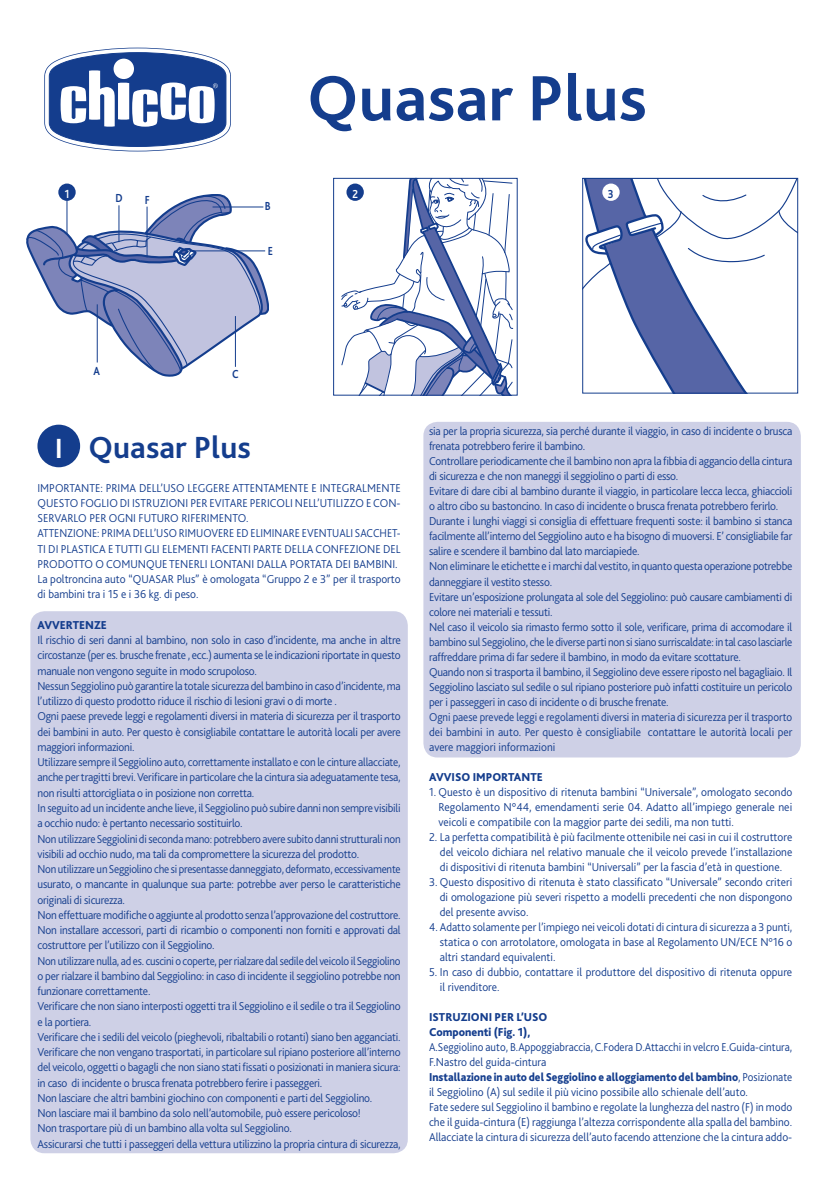
<style>
.page{position:relative;width:834px;height:1185px;background:#fff}
.page>*{position:absolute;margin:0;border:0;box-sizing:border-box;transform-origin:0 0}
.t1{font:700 67px "Bliss 2";color:#143d8d}
.t2{font:700 32px "Bliss 2";color:#143d8d}
.t3{font:700 12.2px "Bliss 2";color:#143d8d;scale:.85 1}
.t4{font:700 12.2px "Bliss 2";color:#fff;scale:.85 1}
.t5{font:300 12px/15.2px "Bliss 2";letter-spacing:-.02em;color:#143d8d}
.t6{font:300 12px/15px "Bliss 2";letter-spacing:-.02em;color:#143d8d;text-align:justify;scale:.95 1}
.t7{font:300 12px/15px "Bliss 2";color:#143d8d;scale:.92 1}
.t8{font:300 12px/15.2px "Bliss 2";color:#143d8d;scale:.95 1}
.t9{font:300 12px/15px "Bliss 2";letter-spacing:-.02em;color:#143d8d;text-align:justify;scale:.94 1}
.t10{font:300 12px/15px "Bliss 2";color:#143d8d;scale:.96 1}
.t11{font:800 12px/15px "Bliss 2";color:#143d8d;scale:.95 1}
.s1{font-size:29px;color:#fff}
.s2{font-weight:800}
</style>
<div class="page">
<div style="left:423px;top:422px;width:377px;height:335px;background:#ced0e6;border-radius:14px"></div>
<div style="left:30px;top:611px;width:377px;height:542px;background:#ced0e6;border-radius:14px"></div>
<div style="left:37px;top:425px;width:43px;height:42px;background:#143d8d;border-radius:50%"></div>
<svg style="left:340px;top:177px;width:173px;height:219px"></svg>
<div style="left:333px;top:178px;width:184px;height:217px;border:1px solid #143d8d"></div>
<svg style="left:584px;top:180px;width:211px;height:211px"></svg>
<div style="left:582px;top:178px;width:215px;height:215px;border:1px solid #143d8d"></div>
<div style="left:602px;top:184px;width:17px;height:17px;background:#fff;border-radius:50%"></div>
<div style="left:58px;top:184px;width:18px;height:17px;background:#143d8d;border-radius:50%"></div>
<svg style="left:26px;top:193px;width:242px;height:184px"></svg>
<hr style="left:97px;top:304px;width:1px;height:58px;background:#143d8d">
<hr style="left:118px;top:205px;width:1px;height:37px;background:#143d8d">
<hr style="left:146px;top:207px;width:1px;height:50px;background:#143d8d">
<hr style="left:212px;top:207px;width:51px;height:1px;background:#143d8d">
<hr style="left:188px;top:250px;width:77px;height:1px;background:#143d8d">
<hr style="left:235px;top:316px;width:1px;height:51px;background:#143d8d">
<svg style="left:44px;top:48px;width:187px;height:103px"></svg>
<div style="left:113px;top:59px;width:21px;height:20px;background:#fff;border-radius:50%"></div>
<p class="t4" style="left:65px;top:189px;width:7px">1</p>
<p class="t3" style="left:115px;top:194px;width:10px">D</p>
<p class="t3" style="left:145px;top:195px;width:7px">F</p>
<p class="t3" style="left:264px;top:202px;width:8px">B</p>
<p class="t3" style="left:268px;top:246px;width:8px">E</p>
<h1 class="t1" style="left:307px;top:73px;width:341px">Quasar Plus</h1>
<p class="t4" style="left:352px;top:189px;width:8px">2</p>
<p class="t3" style="left:607px;top:189px;width:8px">3</p>
<p class="t3" style="left:93px;top:366px;width:9px">A</p>
<p class="t3" style="left:232px;top:370px;width:9px">C</p>
<h2 class="t2" style="left:55px;top:435px;width:198px"><span class="s1">I</span> Quasar Plus</h2>
<p class="t8" style="left:37px;top:481px;width:383px">IMPORTANTE: PRIMA DELL’USO LEGGERE ATTENTAMENTE E INTEGRALMENTE QUESTO FOGLIO DI ISTRUZIONI PER EVITARE PERICOLI NELL’UTILIZZO E CON-SERVARLO PER OGNI FUTURO RIFERIMENTO.<br>ATTENZIONE: PRIMA DELL’USO RIMUOVERE ED ELIMINARE EVENTUALI SACCHET-TI DI PLASTICA E TUTTI GLI ELEMENTI FACENTI PARTE DELLA CONFEZIONE DEL PRODOTTO O COMUNQUE TENERLI LONTANI DALLA PORTATA DEI BAMBINI.<br>La poltroncina auto “QUASAR Plus” è omologata “Gruppo 2 e 3” per il trasporto di bambini tra i 15 e i 36 kg. di peso.</p>
<p class="t11" style="left:37px;top:618px;width:74px">AVVERTENZE</p>
<p class="t5" style="left:37px;top:634px;width:364px">Il rischio di seri danni al bambino, non solo in caso d’incidente, ma anche in altre circostanze (per es. brusche frenate , ecc.) aumenta se le indicazioni riportate in questo manuale non vengono seguite in modo scrupoloso.<br>Nessun Seggiolino può garantire la totale sicurezza del bambino in caso d’incidente, ma l’utilizzo di questo prodotto riduce il rischio di lesioni gravi o di morte .<br>Ogni paese prevede leggi e regolamenti diversi in materia di sicurezza per il trasporto dei bambini in auto. Per questo è consigliabile contattare le autorità locali per avere maggiori informazioni.<br>Utilizzare sempre il Seggiolino auto, correttamente installato e con le cinture allacciate, anche per tragitti brevi. Verificare in particolare che la cintura sia adeguatamente tesa, non risulti attorcigliata o in posizione non corretta.<br>In seguito ad un incidente anche lieve, il Seggiolino può subire danni non sempre visibili a occhio nudo: è pertanto necessario sostituirlo.<br>Non utilizzare Seggiolini di seconda mano: potrebbero avere subito danni strutturali non visibili ad occhio nudo, ma tali da compromettere la sicurezza del prodotto.<br>Non utilizzare un Seggiolino che si presentasse danneggiato, deformato, eccessivamente usurato, o mancante in qualunque sua parte: potrebbe aver perso le caratteristiche originali di sicurezza.<br>Non effettuare modifiche o aggiunte al prodotto senza l’approvazione del costruttore.<br>Non installare accessori, parti di ricambio o componenti non forniti e approvati dal costruttore per l’utilizzo con il Seggiolino.<br>Non utilizzare nulla, ad es. cuscini o coperte, per rialzare dal sedile del veicolo il Seggiolino o per rialzare il bambino dal Seggiolino: in caso di incidente il seggiolino potrebbe non funzionare correttamente.<br>Verificare che non siano interposti oggetti tra il Seggiolino e il sedile o tra il Seggiolino e la portiera.<br>Verificare che i sedili del veicolo (pieghevoli, ribaltabili o rotanti) siano ben agganciati.<br>Verificare che non vengano trasportati, in particolare sul ripiano posteriore all’interno del veicolo, oggetti o bagagli che non siano stati fissati o posizionati in maniera sicura: in caso di incidente o brusca frenata potrebbero ferire i passeggeri.<br>Non lasciare che altri bambini giochino con componenti e parti del Seggiolino.<br>Non lasciare mai il bambino da solo nell’automobile, può essere pericoloso!<br>Non trasportare più di un bambino alla volta sul Seggiolino.<br>Assicurarsi che tutti i passeggeri della vettura utilizzino la propria cintura di sicurezza,</p>
<p class="t6" style="left:429px;top:425px;width:384px;text-align:left">sia per la propria sicurezza, sia perché durante il viaggio, in caso di incidente o brusca frenata potrebbero ferire il bambino.<br>Controllare periodicamente che il bambino non apra la fibbia di aggancio della cintura di sicurezza e che non maneggi il seggiolino o parti di esso.<br>Evitare di dare cibi al bambino durante il viaggio, in particolare lecca lecca, ghiaccioli o altro cibo su bastoncino. In caso di incidente o brusca frenata potrebbero ferirlo.<br>Durante i lunghi viaggi si consiglia di effettuare frequenti soste: il bambino si stanca facilmente all’interno del Seggiolino auto e ha bisogno di muoversi. E’ consigliabile far salire e scendere il bambino dal lato marciapiede.<br>Non eliminare le etichette e i marchi dal vestito, in quanto questa operazione potrebbe danneggiare il vestito stesso.<br>Evitare un’esposizione prolungata al sole del Seggiolino: può causare cambiamenti di colore nei materiali e tessuti.<br>Nel caso il veicolo sia rimasto fermo sotto il sole, verificare, prima di accomodare il bambino sul Seggiolino, che le diverse parti non si siano surriscaldate: in tal caso lasciarle raffreddare prima di far sedere il bambino, in modo da evitare scottature.<br>Quando non si trasporta il bambino, il Seggiolino deve essere riposto nel bagagliaio. Il Seggiolino lasciato sul sedile o sul ripiano posteriore può infatti costituire un pericolo per i passeggeri in caso di incidente o di brusche frenate.<br>Ogni paese prevede leggi e regolamenti diversi in materia di sicurezza per il trasporto dei bambini in auto. Per questo è consigliabile contattare le autorità locali per avere maggiori informazioni</p>
<p class="t11" style="left:429px;top:770px;width:121px">AVVISO IMPORTANTE</p>
<p class="t6" style="left:438px;top:785px;width:374px;text-indent:-9px">1. Questo è un dispositivo di ritenuta bambini “Universale”, omologato secondo Regolamento N°44, emendamenti serie 04. Adatto all’impiego generale nei veicoli e compatibile con la maggior parte dei sedili, ma non tutti.</p>
<p class="t6" style="left:439px;top:830px;width:372px;text-indent:-11px">2. La perfetta compatibilità è più facilmente ottenibile nei casi in cui il costruttore del veicolo dichiara nel relativo manuale che il veicolo prevede l’installazione di dispositivi di ritenuta bambini “Universali” per la fascia d’età in questione.</p>
<p class="t6" style="left:439px;top:875px;width:372px;text-indent:-11px">3. Questo dispositivo di ritenuta è stato classificato “Universale” secondo criteri di omologazione più severi rispetto a modelli precedenti che non dispongono del presente avviso.</p>
<p class="t9" style="left:439px;top:920px;width:376px;text-indent:-11px">4. Adatto solamente per l’impiego nei veicoli dotati di cintura di sicurezza a 3 punti, statica o con arrotolatore, omologata in base al Regolamento UN/ECE N°16 o altri standard equivalenti.</p>
<p class="t10" style="left:439px;top:965px;width:368px;text-indent:-11px">5. In caso di dubbio, contattare il produttore del dispositivo di ritenuta oppure il rivenditore.</p>
<p class="t11" style="left:429px;top:1010px;width:126px">ISTRUZIONI PER L’USO<br>Componenti (Fig. 1),</p>
<p class="t7" style="left:429px;top:1040px;width:396px">A.Seggiolino auto, B.Appoggiabraccia, C.Fodera D.Attacchi in velcro E.Guida-cintura, F.Nastro del guida-cintura<br><span class="s2">Installazione in auto del Seggiolino e alloggiamento del bambino</span>, Posizionate il Seggiolino (A) sul sedile il più vicino possibile allo schienale dell’auto.<br>Fate sedere sul Seggiolino il bambino e regolate la lunghezza del nastro (F) in modo che il guida-cintura (E) raggiunga l’altezza corrispondente alla spalla del bambino.<br>Allacciate la cintura di sicurezza dell’auto facendo attenzione che la cintura addo-</p>
</div>
